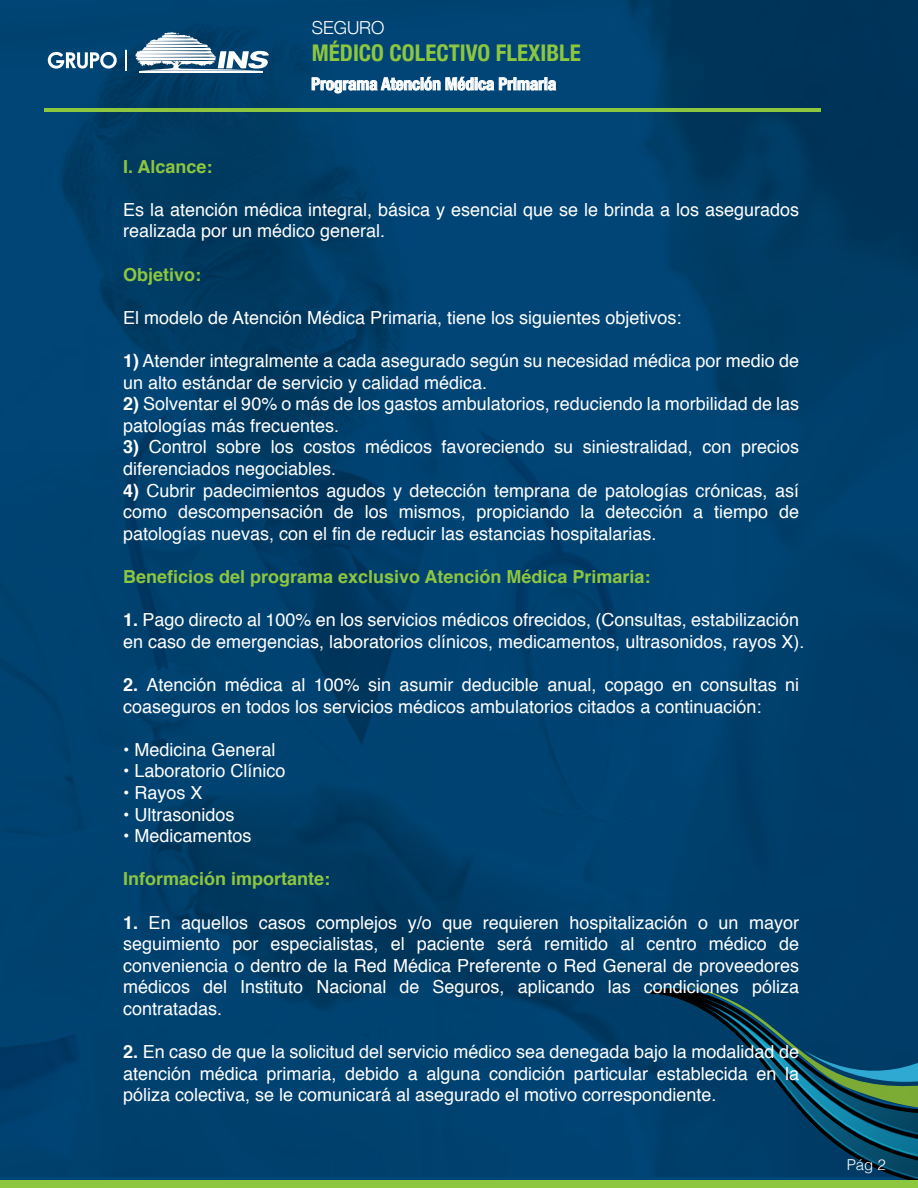
<style>
.page{position:relative;width:918px;height:1188px;background:#fff}
.page>*{position:absolute;margin:0;border:0;box-sizing:border-box;transform-origin:0 0}
.t1{font:700 condensed 22.95px "Helvetica Neue";color:#8dc63f}
.t2{font:18px/21.6px "Helvetica";color:#fff}
.t3{font:700 18px "Helvetica";color:#8dc63f}
.t4{font:300 18px "Helvetica Neue";color:#fff}
.t5{font:700 condensed 17.1px "Helvetica Neue";color:#fff}
.t6{font:300 15px "Helvetica";color:#fff}
.s1{font-weight:700}
</style>
<div class="page">
<svg style="left:506px;top:1176px;width:412px;height:4px;background:#004270"></svg>
<img style="left:0;top:0;width:918px;height:1176px">
<div style="left:0;top:1180px;width:918px;height:8px;background:#8dc63f"></div>
<hr style="left:44px;top:108px;width:776px;height:4px;background:#8dc63f">
<svg style="left:312px;top:77px;width:128px;height:16px;background:#5b87a6"></svg>
<svg style="left:446px;top:77px;width:110px;height:13px"></svg>
<hr style="left:125px;top:50px;width:2px;height:21px;background:#fff">
<svg style="left:48px;top:52px;width:69px;height:17px"></svg>
<hr style="left:139px;top:71px;width:124px;height:2px;background:#fff">
<svg style="left:135px;top:32px;width:134px;height:39px"></svg>
<p class="t4" style="left:312px;top:13px;width:74px">SEGURO</p>
<p class="t1" style="left:312px;top:34px;width:271px">MÉDICO COLECTIVO FLEXIBLE</p>
<p class="t5" style="left:311px;top:70px;width:246px">Programa Atención Médica Primaria</p>
<p class="t3" style="left:123px;top:152px;width:91px">I. Alcance:</p>
<p class="t2" style="left:123px;top:199px;width:677px">Es la atención médica integral, básica y esencial que se le brinda a los asegurados realizada por un médico general.</p>
<p class="t3" style="left:123px;top:260px;width:80px">Objetivo:</p>
<p class="t2" style="left:123px;top:307px;width:560px">El modelo de Atención Médica Primaria, tiene los siguientes objetivos:</p>
<p class="t2" style="left:123px;top:350px;width:677px"><span class="s1">1)</span> Atender integralmente a cada asegurado según su necesidad médica por medio de un alto estándar de servicio y calidad médica.</p>
<p class="t2" style="left:123px;top:394px;width:677px"><span class="s1">2)</span> Solventar el 90% o más de los gastos ambulatorios, reduciendo la morbilidad de las patologías más frecuentes.</p>
<p class="t2" style="left:123px;top:437px;width:677px"><span class="s1">3)</span> Control sobre los costos médicos favoreciendo su siniestralidad, con precios diferenciados negociables.</p>
<p class="t2" style="left:123px;top:480px;width:677px;text-align:justify"><span class="s1">4)</span> Cubrir padecimientos agudos y detección temprana de patologías crónicas, así como descompensación de los mismos, propiciando la detección a tiempo de patologías nuevas, con el fin de reducir las estancias hospitalarias.</p>
<p class="t3" style="left:123px;top:562px;width:529px">Beneficios del programa exclusivo Atención Médica Primaria:</p>
<p class="t2" style="left:123px;top:610px;width:683px"><span class="s1">1.</span> Pago directo al 100% en los servicios médicos ofrecidos, (Consultas, estabilización en caso de emergencias, laboratorios clínicos, medicamentos, ultrasonidos, rayos X).</p>
<p class="t2" style="left:123px;top:674px;width:677px"><span class="s1">2.</span> Atención médica al 100% sin asumir deducible anual, copago en consultas ni coaseguros en todos los servicios médicos ambulatorios citados a continuación:</p>
<p class="t2" style="left:123px;top:739px;width:154px">• Medicina General</p>
<p class="t2" style="left:123px;top:761px;width:164px">• Laboratorio Clínico</p>
<p class="t2" style="left:123px;top:782px;width:81px">• Rayos X</p>
<p class="t2" style="left:123px;top:804px;width:113px">• Ultrasonidos</p>
<p class="t2" style="left:123px;top:826px;width:130px">• Medicamentos</p>
<p class="t3" style="left:123px;top:864px;width:209px">Información importante:</p>
<p class="t2" style="left:123px;top:912px;width:677px;text-align:justify"><span class="s1">1.</span> En aquellos casos complejos y/o que requieren hospitalización o un mayor seguimiento por especialistas, el paciente será remitido al centro médico de conveniencia o dentro de la Red Médica Preferente o Red General de proveedores médicos del Instituto Nacional de Seguros, aplicando las condiciones póliza contratadas.</p>
<p class="t2" style="left:123px;top:1042px;width:677px;text-align:justify"><span class="s1">2.</span> En caso de que la solicitud del servicio médico sea denegada bajo la modalidad de atención médica primaria, debido a alguna condición particular establecida en la póliza colectiva, se le comunicará al asegurado el motivo correspondiente.</p>
<p class="t6" style="left:847px;top:1152px;width:41px">Pág 2</p>
</div>
